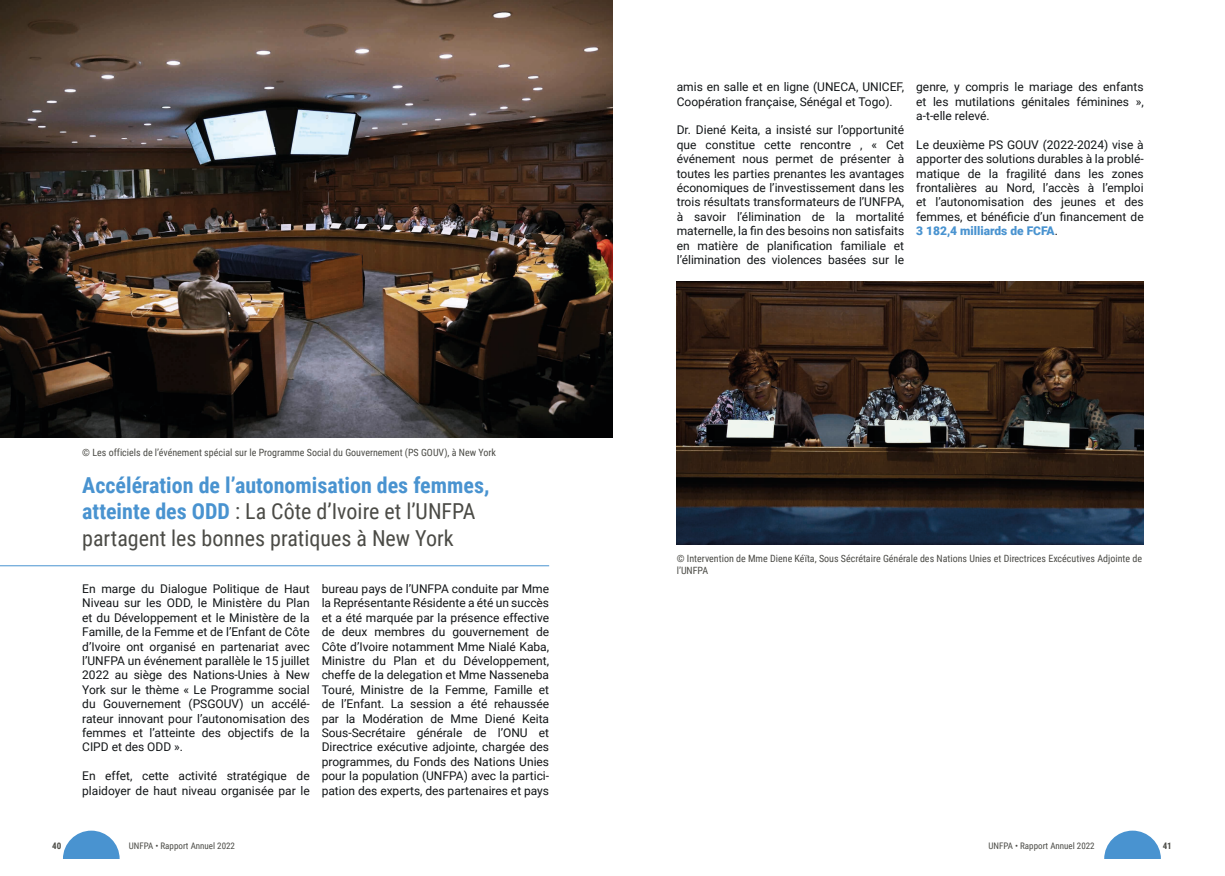
<style>
.page{position:relative;width:1225px;height:876px;background:#fff}
.page>*{position:absolute;margin:0;border:0;box-sizing:border-box;transform-origin:0 0}
.t1{font:22px/26.4px "Roboto Condensed";color:#4b4b46}
.t2{font:12px/14.4px "Roboto";color:#121517;text-align:justify}
.t3{font:10px/12px "Roboto Condensed";color:#4b4b46}
.t4{font:9px "Roboto Condensed";color:#4b4b46}
.t5{font:700 9px "Roboto Condensed";color:#4b4b46}
.s1{font-weight:700;color:#4993d0}
.s2{font-weight:900;color:#4993d0}
</style>
<div class="page">
<svg style="left:63px;top:831px;width:57px;height:28px"></svg>
<svg style="left:1104px;top:831px;width:57px;height:28px"></svg>
<img style="left:0;top:0;width:612px;height:438px">
<hr style="left:0;top:565px;width:549px;height:1px;background:#4993d0">
<img style="left:677px;top:282px;width:466px;height:262px">
<p class="t3" style="left:82px;top:446px;width:415px">© Les officiels de l’événement spécial sur le Programme Social du Gouvernement (PS GOUV), à New York</p>
<p class="t1" style="left:82px;top:471px;width:409px"><span class="s1">Accélération de l’autonomisation des femmes, atteinte des ODD</span> : La Côte d’Ivoire et l’UNFPA partagent les bonnes pratiques à New York</p>
<p class="t2" style="left:82px;top:581px;width:229px">En marge du Dialogue Politique de Haut Niveau sur les ODD, le Ministère du Plan et du Développement et le Ministère de la Famille, de la Femme et de l’Enfant de Côte d’Ivoire ont organisé en partenariat avec l’UNFPA un événement parallèle le 15 juillet 2022 au siège des Nations-Unies à New York sur le thème « Le Programme social du Gouvernement (PSGOUV) un accélé&shy;rateur innovant pour l’autonomisation des femmes et l’atteinte des objectifs de la CIPD et des ODD ».</p>
<p class="t2" style="left:82px;top:768px;width:229px">En effet, cette activité stratégique de plaidoyer de haut niveau organisée par le</p>
<p class="t2" style="left:322px;top:581px;width:229px">bureau pays de l’UNFPA conduite par Mme la Représentante Résidente a été un succès et a été marquée par la présence effective de deux membres du gouvernement de Côte d’Ivoire notamment Mme Nialé Kaba, Ministre du Plan et du Développement, cheffe de la delegation et Mme Nasseneba Touré, Ministre de la Femme, Famille et de l’Enfant. La session a été rehaussée par la Modération de Mme Diené Keita Sous-Secrétaire générale de l’ONU et Directrice exécutive adjointe, chargée des programmes, du Fonds des Nations Unies pour la population (UNFPA) avec la partici&shy;pation des experts, des partenaires et pays</p>
<p class="t2" style="left:677px;top:79px;width:229px">amis en salle et en ligne (UNECA, UNICEF,<br>Coopération française, Sénégal et Togo).</p>
<p class="t2" style="left:677px;top:122px;width:229px">Dr. Diené Keita, a insisté sur l’opportunité que constitue cette rencontre , « Cet événement nous permet de présenter à toutes les parties prenantes les avantages économiques de l’investissement dans les trois résultats transformateurs de l’UNFPA, à savoir l’élimination de la mortalité maternelle, la fin des besoins non satisfaits en matière de planification familiale et l’élimination des violences basées sur le</p>
<p class="t2" style="left:916px;top:79px;width:229px">genre, y compris le mariage des enfants et les mutilations génitales féminines », a-t-elle relevé.</p>
<p class="t2" style="left:916px;top:137px;width:229px">Le deuxième PS GOUV (2022-2024) vise à apporter des solutions durables à la problé&shy;matique de la fragilité dans les zones frontalières au Nord, l’accès à l’emploi et l’autonomisation des jeunes et des femmes, et bénéficie d’un financement de <span class="s2">3 182,4 milliards de FCFA</span>.</p>
<p class="t3" style="left:677px;top:552px;width:467px">© Intervention de Mme Diene Kéïta, Sous Sécrétaire Générale des Nations Unies et Directrices Excécutives Adjointe de l’UNFPA</p>
<p class="t5" style="left:52px;top:839px;width:11px">40</p>
<p class="t4" style="left:129px;top:839px;width:108px">UNFPA • Rapport Annuel 2022</p>
<p class="t4" style="left:988px;top:839px;width:108px">UNFPA • Rapport Annuel 2022</p>
<p class="t5" style="left:1162px;top:839px;width:11px">41</p>
</div>
